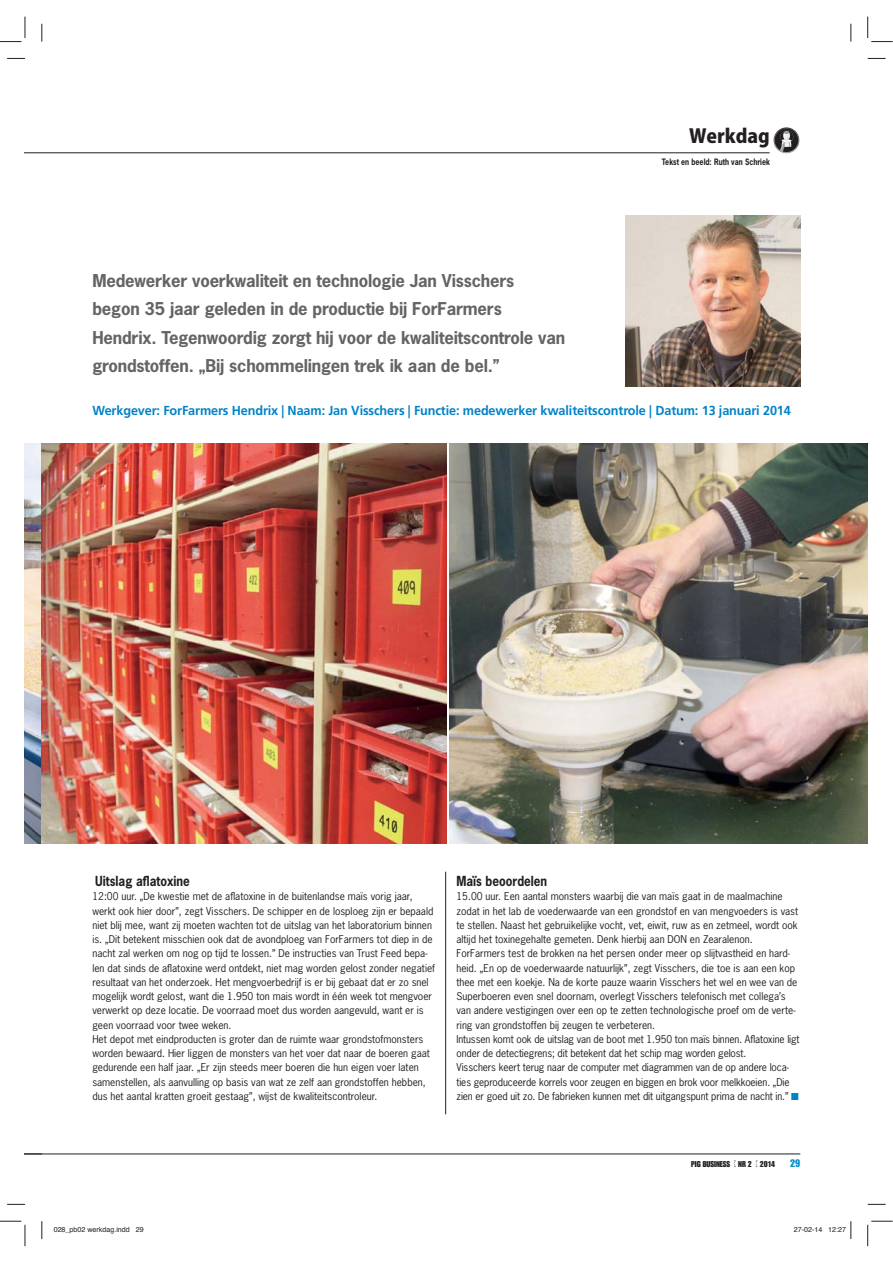
<style>
.page{position:relative;width:893px;height:1263px;background:#fff}
.page>*{position:absolute;margin:0;border:0;box-sizing:border-box;transform-origin:0 0}
.t1{font:19.05px "Koz Go Pro Heavy 90 msp RKSJ H";color:#231f20}
.t2{font:700 16.65px/28.5px "News Gothic Std";letter-spacing:-.01em;color:#636466}
.t3{font:700 13.05px "Frutiger LT Std";letter-spacing:-.01em;color:#0082c7}
.t4{font:700 13.05px "News Gothic Std";color:#231f20;scale:.9 1}
.t5{font:10.65px "Impact LT Std";color:#0092cf}
.t6{font:10.05px/14.2px "News Gothic Std";color:#231f20}
.t7{font:700 8.25px "News Gothic Std";color:#231f20;scale:.85 1}
.t8{font:8.25px "Impact LT Std";color:#231f20}
.t9{font:7.2px "Helvetica";color:#231f20}
.s1{color:#0082c7}
</style>
<div class="page">
<img style="left:450px;top:444px;width:418px;height:399px">
<img style="left:25px;top:444px;width:421px;height:399px">
<hr style="left:25px;top:1154px;width:775px;height:1px;background:#231f20">
<hr style="left:25px;top:153px;width:744px;height:1px;background:#231f20">
<svg style="left:773px;top:127px;width:26px;height:26px"></svg>
<hr style="left:445px;top:872px;width:1px;height:242px;background:#231f20">
<img style="left:625px;top:215px;width:175px;height:172px">
<svg style="left:7px;top:58px;width:18px;height:1px"></svg>
<svg style="left:868px;top:58px;width:17px;height:1px"></svg>
<svg style="left:7px;top:1204px;width:18px;height:1px"></svg>
<svg style="left:868px;top:1204px;width:17px;height:1px"></svg>
<svg style="left:41px;top:24px;width:2px;height:18px"></svg>
<svg style="left:41px;top:1221px;width:2px;height:18px"></svg>
<svg style="left:850px;top:24px;width:1px;height:18px"></svg>
<svg style="left:0;top:17px;width:26px;height:25px"></svg>
<svg style="left:0;top:1221px;width:26px;height:25px"></svg>
<svg style="left:867px;top:17px;width:26px;height:25px"></svg>
<svg style="left:867px;top:1221px;width:26px;height:25px"></svg>
<svg style="left:850px;top:1221px;width:1px;height:18px"></svg>
<h1 class="t1" style="left:689px;top:129px;width:82px">Werkdag</h1>
<p class="t7" style="left:662px;top:158px;width:129px">Tekst en beeld: Ruth van Schriek</p>
<h2 class="t2" style="left:92px;top:267px;width:474px">Medewerker voerkwaliteit en technologie Jan Visschers begon 35 jaar geleden in de productie bij ForFarmers Hendrix. Tegenwoordig zorgt hij voor de kwaliteitscontrole van grondstoffen. „Bij schommelingen trek ik aan de bel.”</h2>
<p class="t3" style="left:92px;top:405px;width:700px">Werkgever: ForFarmers Hendrix | Naam: Jan Visschers | Functie: medewerker kwaliteitscontrole | Datum: 13 januari 2014</p>
<p class="t4" style="left:95px;top:876px;width:107px">Uitslag aflatoxine</p>
<p class="t6" style="left:92px;top:890px;width:344px">12:00 uur. „De kwestie met de aflatoxine in de buitenlandse maïs vorig jaar, werkt ook hier door”, zegt Visschers. De schipper en de losploeg zijn er bepaald niet blij mee, want zij moeten wachten tot de uitslag van het laboratorium binnen is. „Dit betekent misschien ook dat de avondploeg van ForFarmers tot diep in de nacht zal werken om nog op tijd te lossen.” De instructies van Trust Feed bepa&shy;len dat sinds de aflatoxine werd ontdekt, niet mag worden gelost zonder negatief resultaat van het onderzoek. Het mengvoerbedrijf is er bij gebaat dat er zo snel mogelijk wordt gelost, want die 1.950 ton mais wordt in één week tot mengvoer verwerkt op deze locatie. De voorraad moet dus worden aangevuld, want er is geen voorraad voor twee weken.<br>Het depot met eindproducten is groter dan de ruimte waar grondstofmonsters worden bewaard. Hier liggen de monsters van het voer dat naar de boeren gaat gedurende een half jaar. „Er zijn steeds meer boeren die hun eigen voer laten samenstellen, als aanvulling op basis van wat ze zelf aan grondstoffen hebben, dus het aantal kratten groeit gestaag”, wijst de kwaliteitscontroleur.</p>
<p class="t4" style="left:456px;top:876px;width:102px">Maïs beoordelen</p>
<p class="t6" style="left:456px;top:890px;width:345px">15.00 uur. Een aantal monsters waarbij die van maïs gaat in de maalmachine zodat in het lab de voederwaarde van een grondstof en van mengvoeders is vast te stellen. Naast het gebruikelijke vocht, vet, eiwit, ruw as en zetmeel, wordt ook altijd het toxinegehalte gemeten. Denk hierbij aan DON en Zearalenon.<br>ForFarmers test de brokken na het persen onder meer op slijtvastheid en hard&shy;heid. „En op de voederwaarde natuurlijk”, zegt Visschers, die toe is aan een kop thee met een koekje. Na de korte pauze waarin Visschers het wel en wee van de Superboeren even snel doornam, overlegt Visschers telefonisch met collega’s van andere vestigingen over een op te zetten technologische proef om de verte&shy;ring van grondstoffen bij zeugen te verbeteren.<br>Intussen komt ook de uitslag van de boot met 1.950 ton maïs binnen. Aflatoxine ligt onder de detectiegrens; dit betekent dat het schip mag worden gelost.<br>Visschers keert terug naar de computer met diagrammen van de op andere loca&shy;ties geproduceerde korrels voor zeugen en biggen en brok voor melkkoeien. „Die zien er goed uit zo. De fabrieken kunnen met dit uitgangspunt prima de nacht in.” <span class="s1">■</span></p>
<p class="t8" style="left:691px;top:1159px;width:85px">PIG BUSINESS NR 2 2014</p>
<p class="t5" style="left:790px;top:1157px;width:12px">29</p>
<p class="t9" style="left:54px;top:1226px;width:92px">028_pb02 werkdag.indd 29</p>
<p class="t9" style="left:794px;top:1226px;width:54px">27-02-14 12:27</p>
</div>
